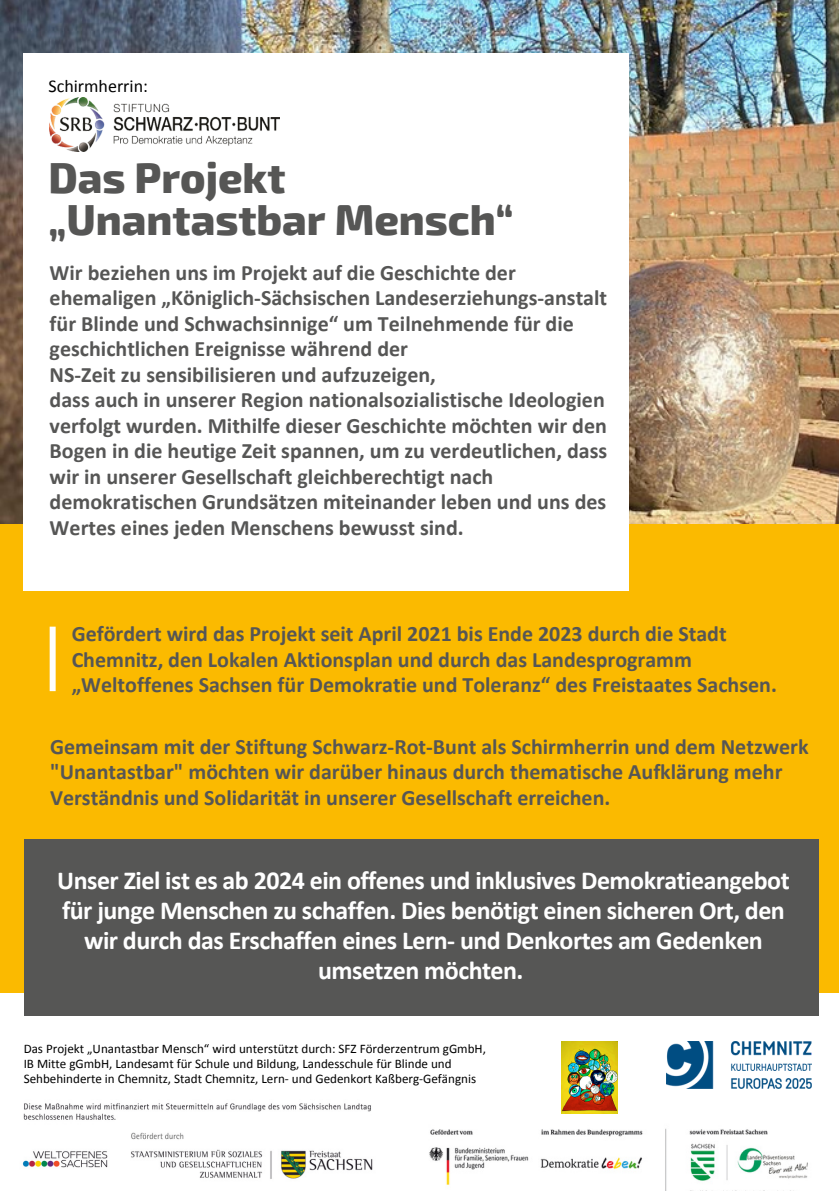
<style>
.page{position:relative;width:839px;height:1191px;background:#fff}
.page>*{position:absolute;margin:0;border:0;box-sizing:border-box;transform-origin:0 0}
.t1{font:800 42.6px/42px "Exo 2";color:#565655}
.t2{font:700 26px/30px "Calibri";letter-spacing:-.02em;color:#fff;text-align:center}
.t3{font:700 22px/25.6px "Calibri";color:#565655}
.t4{font:18px "Calibri";color:#000}
.t5{font:13px/15.2px "Calibri";color:#000}
</style>
<div class="page">
<div style="left:0;top:0;width:838px;height:1191px;background:#fbba00"></div>
<div style="left:0;top:994px;width:838px;height:197px;background:#fff"></div>
<img style="left:429px;top:1102px;width:379px;height:89px">
<img style="left:22px;top:1103px;width:351px;height:76px">
<img style="left:561px;top:1042px;width:56px;height:72px">
<img style="left:667px;top:1042px;width:144px;height:46px">
<div style="left:24px;top:839px;width:794px;height:176px;background:#565655"></div>
<img style="left:0;top:0;width:838px;height:523px">
<div style="left:24px;top:53px;width:604px;height:538px;background:#fff"></div>
<div style="left:50px;top:627px;width:6px;height:64px;background:#fff"></div>
<img style="left:49px;top:97px;width:230px;height:54px">
<p class="t4" style="left:48px;top:78px;width:101px">Schirmherrin:</p>
<h1 class="t1" style="left:48px;top:154px;width:466px">Das Projekt „Unantastbar Mensch“</h1>
<p class="t3" style="left:50px;top:262px;width:559px">Wir beziehen uns im Projekt auf die Geschichte der ehemaligen „Königlich-Sächsischen Landeserziehungs-anstalt für Blinde und Schwachsinnige“ um Teilnehmende für die geschichtlichen Ereignisse während der<br>NS-Zeit zu sensibilisieren und aufzuzeigen,<br>dass auch in unserer Region nationalsozialistische Ideologien verfolgt wurden. Mithilfe dieser Geschichte möchten wir den Bogen in die heutige Zeit spannen, um zu verdeutlichen, dass wir in unserer Gesellschaft gleichberechtigt nach demokratischen Grundsätzen miteinander leben und uns des Wertes eines jeden Menschens bewusst sind.</p>
<p class="t3" style="left:72px;top:623px;width:706px">Gefördert wird das Projekt seit April 2021 bis Ende 2023 durch die Stadt<br>Chemnitz, den Lokalen Aktionsplan und durch das Landesprogramm „Weltoffenes Sachsen für Demokratie und Toleranz“ des Freistaates Sachsen.</p>
<p class="t3" style="left:50px;top:735px;width:760px">Gemeinsam mit der Stiftung Schwarz-Rot-Bunt als Schirmherrin und dem Netzwerk "Unantastbar" möchten wir darüber hinaus durch thematische Aufklärung mehr<br>Verständnis und Solidarität in unserer Gesellschaft erreichen.</p>
<p class="t2" style="left:57px;top:868px;width:733px">Unser Ziel ist es ab 2024 ein offenes und inklusives Demokratieangebot für junge Menschen zu schaffen. Dies benötigt einen sicheren Ort, den wir durch das Erschaffen eines Lern- und Denkortes am Gedenken umsetzen möchten.</p>
<p class="t5" style="left:24px;top:1042px;width:464px">Das Projekt „Unantastbar Mensch“ wird unterstützt durch: SFZ Förderzentrum gGmbH,<br>IB Mitte gGmbH, Landesamt für Schule und Bildung, Landesschule für Blinde und<br>Sehbehinderte in Chemnitz, Stadt Chemnitz, Lern- und Gedenkort Kaßberg-Gefängnis</p>
</div>
